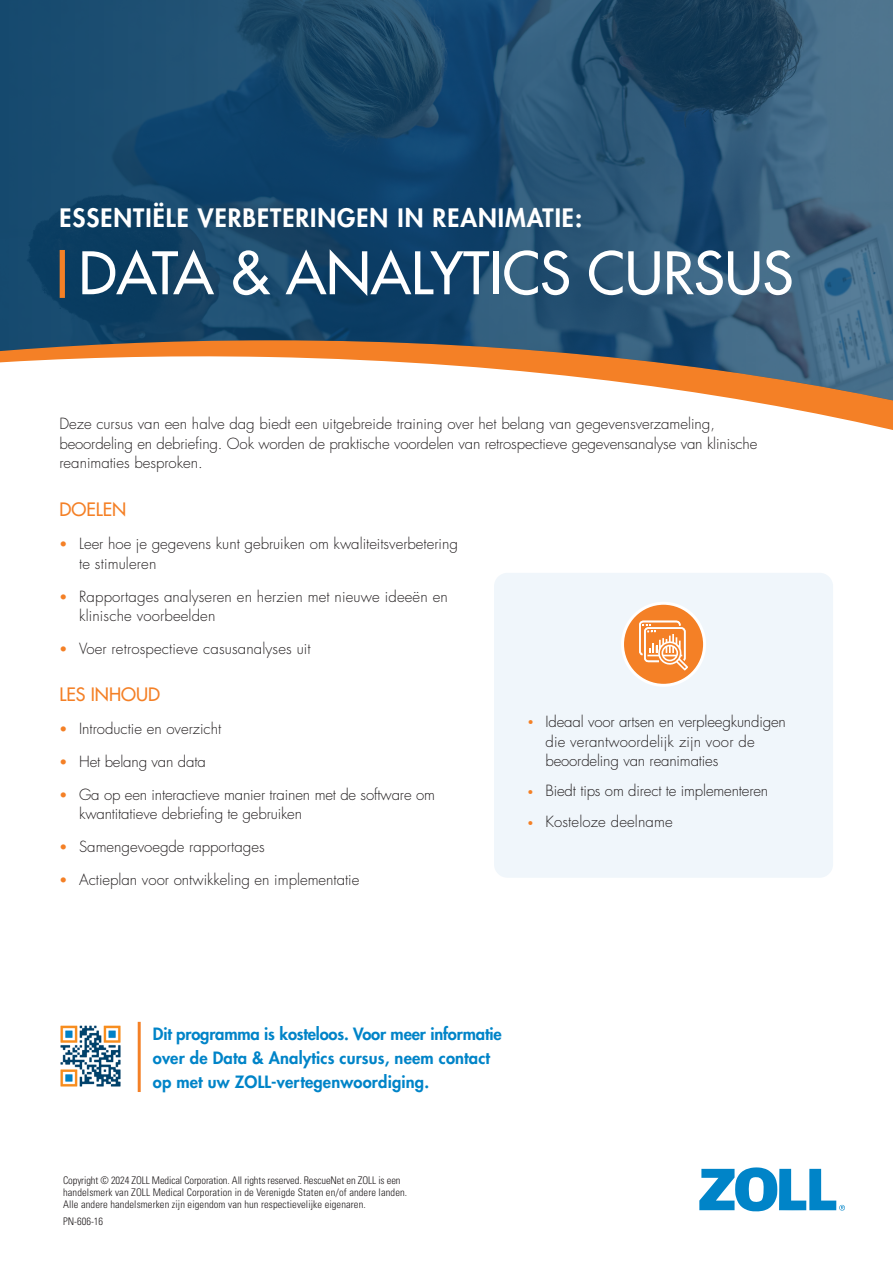
<style>
.page{position:relative;width:893px;height:1263px;background:#fff}
.page>*{position:absolute;margin:0;border:0;box-sizing:border-box;transform-origin:0 0}
.t1{font:500 57px "Futura Std";color:#fff}
.t2{font:800 24.75px "Futura Std";letter-spacing:.04em;color:#fff}
.t3{font:500 18px "Futura Std";color:#f48026}
.t4{font:800 16.5px/24px "Futura Std";letter-spacing:.01em;color:#0084c8}
.t5{font:300 15px/19.5px "Futura Std";color:#231f20}
.t6{font:300 condensed 10.5px/12px "Univers LT Std";letter-spacing:.01em;color:#231f20}
.s1{font-weight:500;font-size:13.5px;color:#f48026}
.s2{font-size:10.5px;color:#f48026}
.s3{font-weight:500;font-size:10.5px;color:#f48026}
</style>
<div class="page">
<svg style="left:742px;top:400px;width:151px;height:14px;fill:#f48026"></svg>
<img style="left:0;top:0;width:893px;height:400px">
<div style="left:60px;top:250px;width:5px;height:48px;background:#f48026"></div>
<svg style="left:699px;top:1167px;width:146px;height:45px"></svg>
<div style="left:494px;top:573px;width:339px;height:305px;background:#f0f6fb;border-radius:14px"></div>
<div style="left:622px;top:603px;width:83px;height:82px;background:#f48026;border-radius:50%"></div>
<div style="left:621px;top:602px;width:85px;height:85px;border:3px solid #fff;border-radius:50%"></div>
<svg style="left:639px;top:621px;width:49px;height:49px"></svg>
<hr style="left:138px;top:1022px;width:3px;height:70px;background:#f48026">
<img style="left:60px;top:1025px;width:61px;height:62px">
<p class="t2" style="left:59px;top:202px;width:524px">ESSENTIËLE VERBETERINGEN IN REANIMATIE:</p>
<p class="t1" style="left:79px;top:238px;width:716px">DATA &amp; ANALYTICS CURSUS</p>
<p class="t5" style="left:59px;top:415px;width:699px">Deze cursus van een halve dag biedt een uitgebreide training over het belang van gegevensverzameling, beoordeling en debriefing. Ook worden de praktische voordelen van retrospectieve gegevensanalyse van klinische reanimaties besproken.</p>
<p class="t3" style="left:60px;top:498px;width:68px">DOELEN</p>
<p class="t5" style="left:79px;top:534px;width:380px;text-indent:-20px"><span class="s1">•</span> Leer hoe je gegevens kunt gebruiken om kwaliteitsverbetering te stimuleren</p>
<p class="t5" style="left:79px;top:587px;width:370px;text-indent:-20px"><span class="s1">•</span> Rapportages analyseren en herzien met nieuwe ideeën en klinische voorbeelden</p>
<p class="t5" style="left:60px;top:639px;width:253px"><span class="s1">•</span> Voer retrospectieve casusanalyses uit</p>
<p class="t3" style="left:60px;top:683px;width:102px">LES INHOUD</p>
<p class="t5" style="left:60px;top:719px;width:163px"><span class="s1">•</span> Introductie en overzicht</p>
<p class="t5" style="left:60px;top:752px;width:148px"><span class="s1">•</span> Het belang van data</p>
<p class="t5" style="left:79px;top:785px;width:357px;text-indent:-20px"><span class="s1">•</span> Ga op een interactieve manier trainen met de software om kwantitatieve debriefing te gebruiken</p>
<p class="t5" style="left:60px;top:837px;width:207px"><span class="s1">•</span> Samengevoegde rapportages</p>
<p class="t5" style="left:60px;top:870px;width:301px"><span class="s1">•</span> Actieplan voor ontwikkeling en implementatie</p>
<p class="t5" style="left:545px;top:712px;width:242px;text-indent:-18px"><span class="s2">•</span> Ideaal voor artsen en verpleegkundigen die verantwoordelijk zijn voor de beoordeling van reanimaties</p>
<p class="t5" style="left:527px;top:781px;width:242px"><span class="s3">•</span> Biedt tips om direct te implementeren</p>
<p class="t5" style="left:527px;top:812px;width:147px"><span class="s3">•</span> Kosteloze deelname</p>
<p class="t4" style="left:153px;top:1022px;width:350px">Dit programma is kosteloos. Voor meer informatie over de Data &amp; Analytics cursus, neem contact op met uw ZOLL-vertegenwoordiging.</p>
<p class="t6" style="left:63px;top:1174px;width:346px">Copyright © 2024 ZOLL Medical Corporation. All rights reserved. RescueNet en ZOLL is een handelsmerk van ZOLL Medical Corporation in de Verenigde Staten en/of andere landen.<br>Alle andere handelsmerken zijn eigendom van hun respectievelijke eigenaren.</p>
<p class="t6" style="left:63px;top:1215px;width:42px">PN-606-16</p>
</div>
